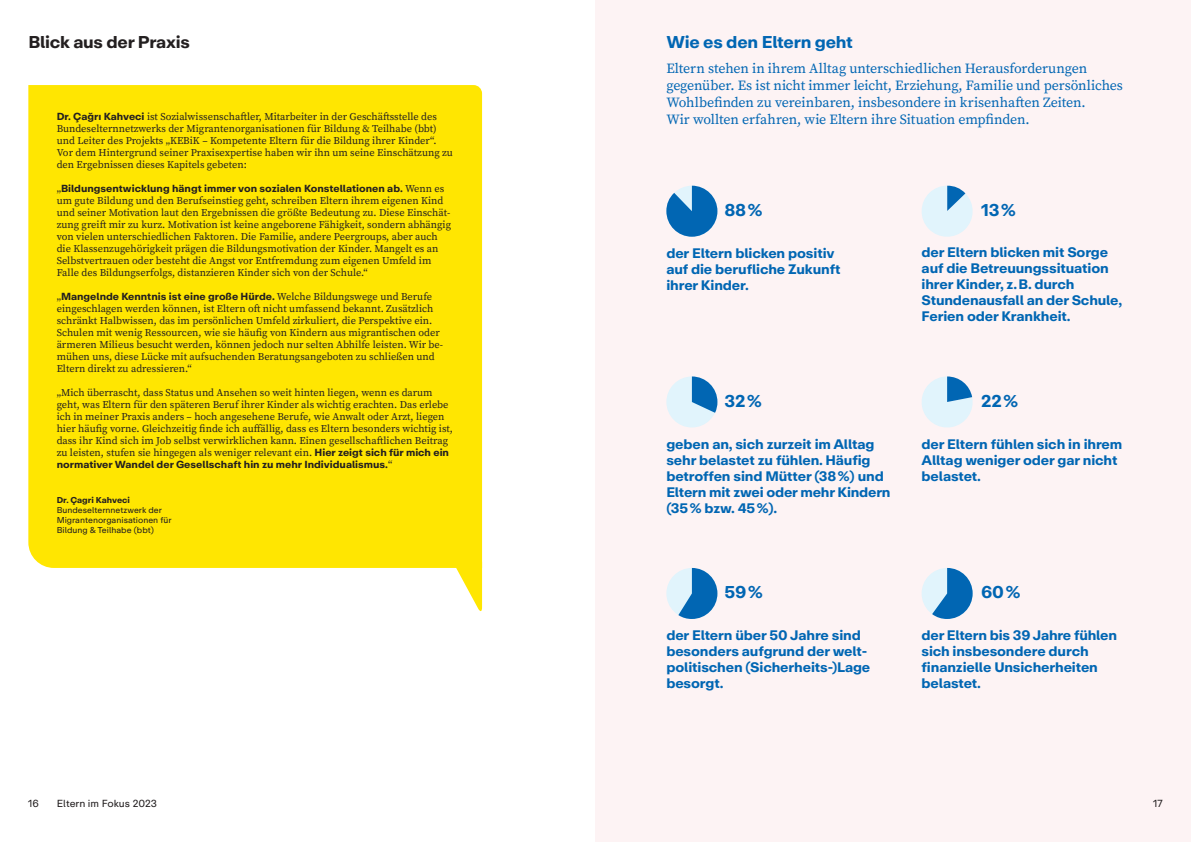
<style>
.page{position:relative;width:1191px;height:842px;background:#fff}
.page>*{position:absolute;margin:0;border:0;box-sizing:border-box;transform-origin:0 0}
.Überschrift{font:700 17px "Koerber Repro";letter-spacing:-.015em;color:#0166b3}
.Infografik_grosse_Zahl{font:700 17px "Koerber Repro";letter-spacing:-.015em;color:#0166b3}
.Überschrift-2{font:700 17px "Koerber Repro";letter-spacing:-.015em;color:#231f20}
.Intro{font:14px/16.8px "Source Serif Pro";letter-spacing:-.01em;color:#0166b3}
.Überschrift-3{font:700 13.7px/16px "Koerber Repro";letter-spacing:-.01em;color:#0166b3}
.Fließtext{font:10.4px/12px "Source Serif Pro";color:#231f20}
.Fließtext-2{font:700 10.2px "Koerber Repro";color:#231f20}
.t1{font:10.2px "Koerber Repro";color:#231f20}
.Bildunterschriften{font:8.5px/10px "Koerber Repro";color:#231f20}
.Bildunterschriften-2{font:700 8.5px "Koerber Repro";color:#231f20}
.s1{font-family:"Koerber Repro";font-weight:700;font-size:10.2px}
.s2{font-family:"Source Serif Pro";font-weight:400;font-size:10.4px}
</style>
<div class="page">
<div style="left:595px;top:0;width:596px;height:842px;background:#fdf3f4"></div>
<div style="left:921px;top:568px;width:51px;height:51px;background:#e1f4fc;border-radius:50%"></div>
<svg style="left:932px;top:568px;width:40px;height:51px"></svg>
<div style="left:666px;top:568px;width:51px;height:51px;background:#e1f4fc;border-radius:50%"></div>
<svg style="left:678px;top:568px;width:39px;height:51px"></svg>
<svg style="left:666px;top:186px;width:51px;height:51px"></svg>
<svg style="left:922px;top:186px;width:51px;height:51px"></svg>
<div style="left:666px;top:376px;width:51px;height:51px;background:#e1f4fc;border-radius:50%"></div>
<svg style="left:692px;top:376px;width:25px;height:37px"></svg>
<svg style="left:922px;top:376px;width:51px;height:52px"></svg>
<div style="left:28px;top:85px;width:454px;height:483px;background:#ffe601"></div>
<svg style="left:450px;top:554px;width:32px;height:58px"></svg>
<p class="Überschrift-2" style="left:28px;top:31px;width:163px">Blick aus der Praxis</p>
<p class="Fließtext" style="left:57px;top:111px;width:398px"><span class="s1">Dr. Çağrı Kahveci</span> ist Sozialwissenschaftler, Mitarbeiter in der Geschäftsstelle des Bundeselternnetzwerks der Migrantenorganisationen für Bildung &amp; Teilhabe (bbt) und Leiter des Projekts „KEBiK – Kompetente Eltern für die Bildung ihrer Kinder“.<br>Vor dem Hintergrund seiner Praxisexpertise haben wir ihn um seine Einschätzung zu den Ergebnissen dieses Kapitels gebeten:</p>
<p class="Fließtext-2" style="left:57px;top:182px;width:389px"><span class="s2">„</span>Bildungsentwicklung hängt immer von sozialen Konstellationen ab. <span class="s2">Wenn es</span></p>
<p class="Fließtext" style="left:57px;top:195px;width:396px">um gute Bildung und den Berufseinstieg geht, schreiben Eltern ihrem eigenen Kind und seiner Motivation laut den Ergebnissen die größte Bedeutung zu. Diese Einschät&shy;zung greift mir zu kurz. Motivation ist keine angeborene Fähigkeit, sondern abhängig von vielen unterschiedlichen Faktoren. Die Familie, andere Peergroups, aber auch die Klassenzugehörigkeit prägen die Bildungsmotivation der Kinder. Mangelt es an Selbstvertrauen oder besteht die Angst vor Entfremdung zum eigenen Umfeld im Falle des Bildungserfolgs, distanzieren Kinder sich von der Schule.“</p>
<p class="Fließtext-2" style="left:57px;top:290px;width:377px"><span class="s2">„</span>Mangelnde Kenntnis ist eine große Hürde. <span class="s2">Welche Bildungswege und Berufe</span></p>
<p class="Fließtext" style="left:57px;top:303px;width:388px">eingeschlagen werden können, ist Eltern oft nicht umfassend bekannt. Zusätzlich schränkt Halbwissen, das im persönlichen Umfeld zirkuliert, die Perspektive ein.<br>Schulen mit wenig Ressourcen, wie sie häufig von Kindern aus migrantischen oder ärmeren Milieus besucht werden, können jedoch nur selten Abhilfe leisten. Wir be&shy;mühen uns, diese Lücke mit aufsuchenden Beratungsangeboten zu schließen und Eltern direkt zu adressieren.“</p>
<p class="Fließtext" style="left:57px;top:387px;width:398px">„Mich überrascht, dass Status und Ansehen so weit hinten liegen, wenn es darum geht, was Eltern für den späteren Beruf ihrer Kinder als wichtig erachten. Das erlebe ich in meiner Praxis anders – hoch angesehene Berufe, wie Anwalt oder Arzt, liegen hier häufig vorne. Gleichzeitig finde ich auffällig, dass es Eltern besonders wichtig ist, dass ihr Kind sich im Job selbst verwirklichen kann. Einen gesellschaftlichen Beitrag zu leisten, stufen sie hingegen als weniger relevant ein. <span class="s1">Hier zeigt sich für mich ein</span></p>
<p class="Fließtext-2" style="left:57px;top:458px;width:337px">normativer Wandel der Gesellschaft hin zu mehr Individualismus.<span class="s2">“</span></p>
<p class="Bildunterschriften-2" style="left:57px;top:494px;width:75px">Dr. Çagri Kahveci</p>
<p class="Bildunterschriften" style="left:57px;top:505px;width:116px">Bundeselternnetzwerk der<br>Migrantenorganisationen für<br>Bildung &amp; Teilhabe (bbt)</p>
<p class="Überschrift" style="left:666px;top:31px;width:188px">Wie es den Eltern geht</p>
<p class="Intro" style="left:666px;top:60px;width:458px">Eltern stehen in ihrem Alltag unterschiedlichen Herausforderungen gegenüber. Es ist nicht immer leicht, Erziehung, Familie und persönliches Wohlbefinden zu vereinbaren, insbesondere in krisenhaften Zeiten.<br>Wir wollten erfahren, wie Eltern ihre Situation empfinden.</p>
<p class="Infografik_grosse_Zahl" style="left:724px;top:199px;width:40px">88 %</p>
<p class="Infografik_grosse_Zahl" style="left:981px;top:199px;width:36px">13 %</p>
<p class="Überschrift-3" style="left:666px;top:245px;width:176px">der Eltern blicken positiv auf die berufliche Zukunft ihrer Kinder.</p>
<p class="Überschrift-3" style="left:921px;top:245px;width:202px">der Eltern blicken mit Sorge auf die Betreuungssituation ihrer Kinder, z. B. durch<br>Stundenausfall an der Schule,<br>Ferien oder Krankheit.</p>
<p class="Infografik_grosse_Zahl" style="left:724px;top:389px;width:39px">32 %</p>
<p class="Infografik_grosse_Zahl" style="left:981px;top:389px;width:38px">22 %</p>
<p class="Überschrift-3" style="left:666px;top:436px;width:226px">geben an, sich zurzeit im Alltag sehr belastet zu fühlen. Häufig betroffen sind Mütter (38 %) und<br>Eltern mit zwei oder mehr Kindern (35 % bzw. 45 %).</p>
<p class="Überschrift-3" style="left:921px;top:436px;width:202px">der Eltern fühlen sich in ihrem<br>Alltag weniger oder gar nicht belastet.</p>
<p class="Infografik_grosse_Zahl" style="left:724px;top:581px;width:40px">59 %</p>
<p class="Infografik_grosse_Zahl" style="left:981px;top:581px;width:41px">60 %</p>
<p class="Überschrift-3" style="left:666px;top:627px;width:205px">der Eltern über 50 Jahre sind besonders aufgrund der welt&shy;politischen (Sicherheits-)Lage besorgt.</p>
<p class="Überschrift-3" style="left:921px;top:627px;width:197px">der Eltern bis 39 Jahre fühlen sich insbesondere durch finanzielle Unsicherheiten belastet.</p>
<p class="t1" style="left:28px;top:797px;width:12px">16</p>
<p class="t1" style="left:57px;top:797px;width:102px">Eltern im Fokus 2023</p>
<p class="t1" style="left:1153px;top:797px;width:11px">17</p>
</div>
